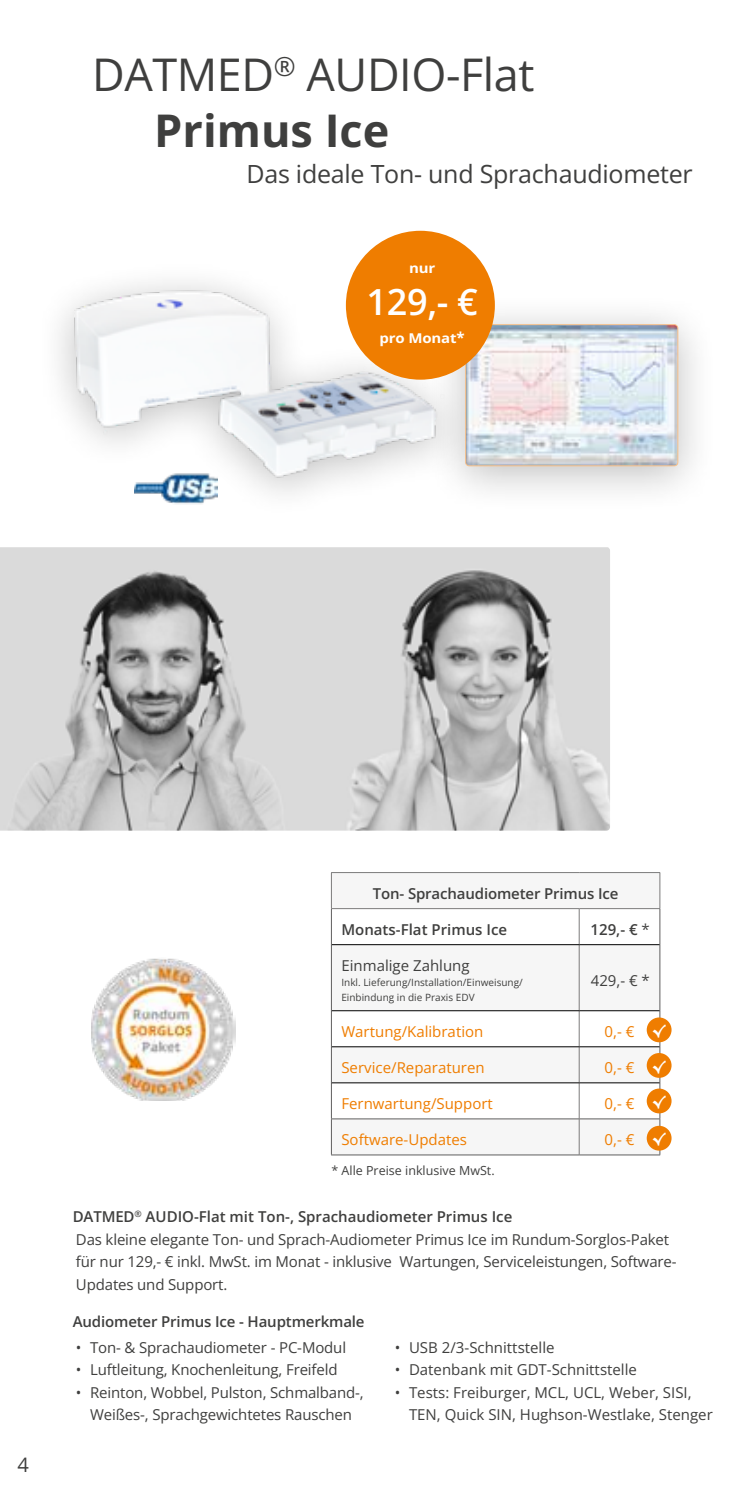
<style>
.page{position:relative;width:745px;height:1489px;background:#fff}
.page>*{position:absolute;margin:0;border:0;box-sizing:border-box;transform-origin:0 0}
.t1{font:45px/56.8px "Open Sans";letter-spacing:-.01em;color:#3f3f3e}
.t2{font:600 36px "Open Sans";color:#fff}
.t3{font:25px "Open Sans";letter-spacing:-.01em;color:#3f3f3e}
.t4{font:20px "Open Sans";color:#3f3f3e}
.t5{font:15px/22.5px "Open Sans";letter-spacing:-.01em;color:#3f3f3e}
.t6{font:600 15px "Open Sans";letter-spacing:-.01em;color:#3f3f3e}
.t7{font:15px "Open Sans";color:#ef7d00}
.t8{font:15px "Berlin Sans FB";color:#fff}
.t9{font:700 13.5px "Open Sans";letter-spacing:-.01em;color:#fff;scale:1.11 1}
.t10{font:12.5px "Open Sans";color:#3f3f3e}
.t11{font:10px/15px "Open Sans";color:#3f3f3e}
.s1{font-weight:700}
.s2{font-size:15px}
.s3{font-weight:400}
.s4{font-weight:600}
</style>
<div class="page">
<div style="left:425px;top:291px;width:292px;height:222px;background:#000;opacity:.25"></div>
<img style="left:473px;top:324px;width:204px;height:142px">
<div style="left:465px;top:324px;width:212px;height:142px;border:1px solid #fac28a;border-radius:4px"></div>
<div style="left:36px;top:259px;width:437px;height:261px;background:#000;opacity:.25"></div>
<img style="left:44px;top:244px;width:419px;height:261px">
<div style="left:345px;top:231px;width:149px;height:148px;background:#ef7d00;border-radius:50%"></div>
<img style="left:91px;top:958px;width:144px;height:142px">
<img style="left:135px;top:446px;width:82px;height:74px">
<img style="left:0;top:547px;width:609px;height:283px">
<svg style="left:332px;top:873px;width:327px;height:281px;fill:#f6f6f6"></svg>
<svg style="left:332px;top:909px;width:327px;height:35px"></svg>
<hr style="left:578px;top:908px;width:1px;height:36px;background:#7c7b7b">
<hr style="left:578px;top:944px;width:1px;height:66px;background:#7c7b7b">
<hr style="left:578px;top:1011px;width:1px;height:35px;background:#7c7b7b">
<hr style="left:578px;top:1047px;width:1px;height:35px;background:#7c7b7b">
<hr style="left:578px;top:1083px;width:1px;height:35px;background:#7c7b7b">
<hr style="left:578px;top:1119px;width:1px;height:35px;background:#7c7b7b">
<hr style="left:331px;top:872px;width:247px;height:1px;background:#7c7b7b">
<hr style="left:331px;top:872px;width:1px;height:36px;background:#7c7b7b">
<hr style="left:578px;top:872px;width:81px;height:1px;background:#7c7b7b">
<hr style="left:659px;top:872px;width:1px;height:36px;background:#7c7b7b">
<hr style="left:331px;top:908px;width:247px;height:1px;background:#7c7b7b">
<hr style="left:578px;top:908px;width:81px;height:1px;background:#7c7b7b">
<hr style="left:331px;top:908px;width:1px;height:36px;background:#5f5e5e">
<hr style="left:659px;top:908px;width:1px;height:36px;background:#5f5e5e">
<hr style="left:331px;top:944px;width:1px;height:66px;background:#5f5e5e">
<hr style="left:659px;top:944px;width:1px;height:66px;background:#5f5e5e">
<hr style="left:331px;top:1010px;width:1px;height:36px;background:#5f5e5e">
<hr style="left:659px;top:1010px;width:1px;height:36px;background:#5f5e5e">
<hr style="left:331px;top:1046px;width:1px;height:36px;background:#5f5e5e">
<hr style="left:659px;top:1046px;width:1px;height:36px;background:#5f5e5e">
<hr style="left:331px;top:1082px;width:1px;height:36px;background:#5f5e5e">
<hr style="left:659px;top:1082px;width:1px;height:36px;background:#5f5e5e">
<hr style="left:331px;top:1118px;width:247px;height:1px;background:#5f5e5e">
<hr style="left:331px;top:1119px;width:1px;height:35px;background:#5f5e5e">
<hr style="left:578px;top:1118px;width:81px;height:1px;background:#5f5e5e">
<hr style="left:659px;top:1119px;width:1px;height:35px;background:#5f5e5e">
<hr style="left:331px;top:1154px;width:247px;height:1px;background:#5f5e5e">
<hr style="left:578px;top:1154px;width:81px;height:1px;background:#5f5e5e">
<hr style="left:331px;top:944px;width:247px;height:1px;background:#000">
<hr style="left:578px;top:944px;width:81px;height:1px;background:#000">
<hr style="left:331px;top:1010px;width:247px;height:1px;background:#000">
<hr style="left:578px;top:1010px;width:81px;height:1px;background:#000">
<hr style="left:331px;top:1046px;width:247px;height:1px;background:#000">
<hr style="left:578px;top:1046px;width:81px;height:1px;background:#000">
<hr style="left:331px;top:1082px;width:247px;height:1px;background:#000">
<hr style="left:578px;top:1082px;width:81px;height:1px;background:#000">
<div style="left:646px;top:1052px;width:25px;height:25px;background:#ef7d00;border-radius:50%"></div>
<div style="left:646px;top:1088px;width:25px;height:25px;background:#ef7d00;border-radius:50%"></div>
<div style="left:646px;top:1125px;width:25px;height:25px;background:#ef7d00;border-radius:50%"></div>
<div style="left:646px;top:1017px;width:25px;height:25px;background:#ef7d00;border-radius:50%"></div>
<h1 class="t1" style="left:154px;top:45px;width:381px;text-indent:-62px">DATMED<sup>®</sup> AUDIO-Flat<br><span class="s1">Primus Ice</span></h1>
<h3 class="t3" style="left:246px;top:156px;width:447px">Das ideale Ton- und Sprachaudiometer</h3>
<p class="t9" style="left:409px;top:258px;width:25px">nur</p>
<h2 class="t2" style="left:366px;top:277px;width:112px">129,- €</h2>
<p class="t9" style="left:379px;top:328px;width:78px">pro Monat<span class="s2">*</span></p>
<h3 class="t4" style="left:17px;top:1450px;width:13px">4</h3>
<p class="t6" style="left:372px;top:882px;width:247px">Ton- Sprachaudiometer Primus Ice</p>
<p class="t6" style="left:341px;top:918px;width:167px">Monats-Flat Primus Ice</p>
<p class="t6" style="left:590px;top:918px;width:61px">129,- € <span class="s3">*</span></p>
<p class="t5" style="left:341px;top:953px;width:130px">Einmalige Zahlung</p>
<p class="t11" style="left:341px;top:974px;width:183px">Inkl. Lieferung/Installation/Einweisung/<br>Einbindung in die Praxis EDV</p>
<p class="t5" style="left:590px;top:968px;width:61px">429,- € *</p>
<p class="t7" style="left:341px;top:1021px;width:143px">Wartung/Kalibration</p>
<p class="t7" style="left:604px;top:1021px;width:31px">0,- €</p>
<p class="t7" style="left:341px;top:1057px;width:145px">Service/Reparaturen</p>
<p class="t7" style="left:604px;top:1057px;width:31px">0,- €</p>
<p class="t7" style="left:341px;top:1093px;width:153px">Fernwartung/Support</p>
<p class="t7" style="left:604px;top:1093px;width:31px">0,- €</p>
<p class="t7" style="left:341px;top:1129px;width:127px">Software-Updates</p>
<p class="t7" style="left:604px;top:1129px;width:31px">0,- €</p>
<p class="t10" style="left:331px;top:1161px;width:164px">* Alle Preise inklusive MwSt.</p>
<p class="t8" style="left:651px;top:1022px;width:16px">√</p>
<p class="t8" style="left:651px;top:1058px;width:16px">√</p>
<p class="t8" style="left:651px;top:1093px;width:16px">√</p>
<p class="t8" style="left:651px;top:1130px;width:16px">√</p>
<p class="t5" style="left:73px;top:1204px;width:605px"><span class="s4">DATMED</span><sup>®</sup> <span class="s4">AUDIO-Flat mit Ton-, Sprachaudiometer Primus Ice<br></span>Das kleine elegante Ton- und Sprach-Audiometer Primus Ice im Rundum-Sorglos-Paket für nur 129,- € inkl. MwSt. im Monat - inklusive Wartungen, Serviceleistungen, Software-Updates und Support.</p>
<p class="t6" style="left:73px;top:1310px;width:293px">Audiometer Primus Ice - Hauptmerkmale</p>
<p class="t5" style="left:76px;top:1335px;width:271px">• Ton- &amp; Sprachaudiometer - PC-Modul</p>
<p class="t5" style="left:76px;top:1357px;width:263px">• Luftleitung, Knochenleitung, Freifeld</p>
<p class="t5" style="left:76px;top:1380px;width:289px;text-align:center">• Reinton, Wobbel, Pulston, Schmalband-,<br>Weißes-, Sprachgewichtetes Rauschen</p>
<p class="t5" style="left:394px;top:1335px;width:161px">• USB 2/3-Schnittstelle</p>
<p class="t5" style="left:394px;top:1357px;width:243px">• Datenbank mit GDT-Schnittstelle</p>
<p class="t5" style="left:409px;top:1380px;width:305px;text-indent:-14px">• Tests: Freiburger, MCL, UCL, Weber, SISI,<br>TEN, Quick SIN, Hughson-Westlake, Stenger</p>
</div>
